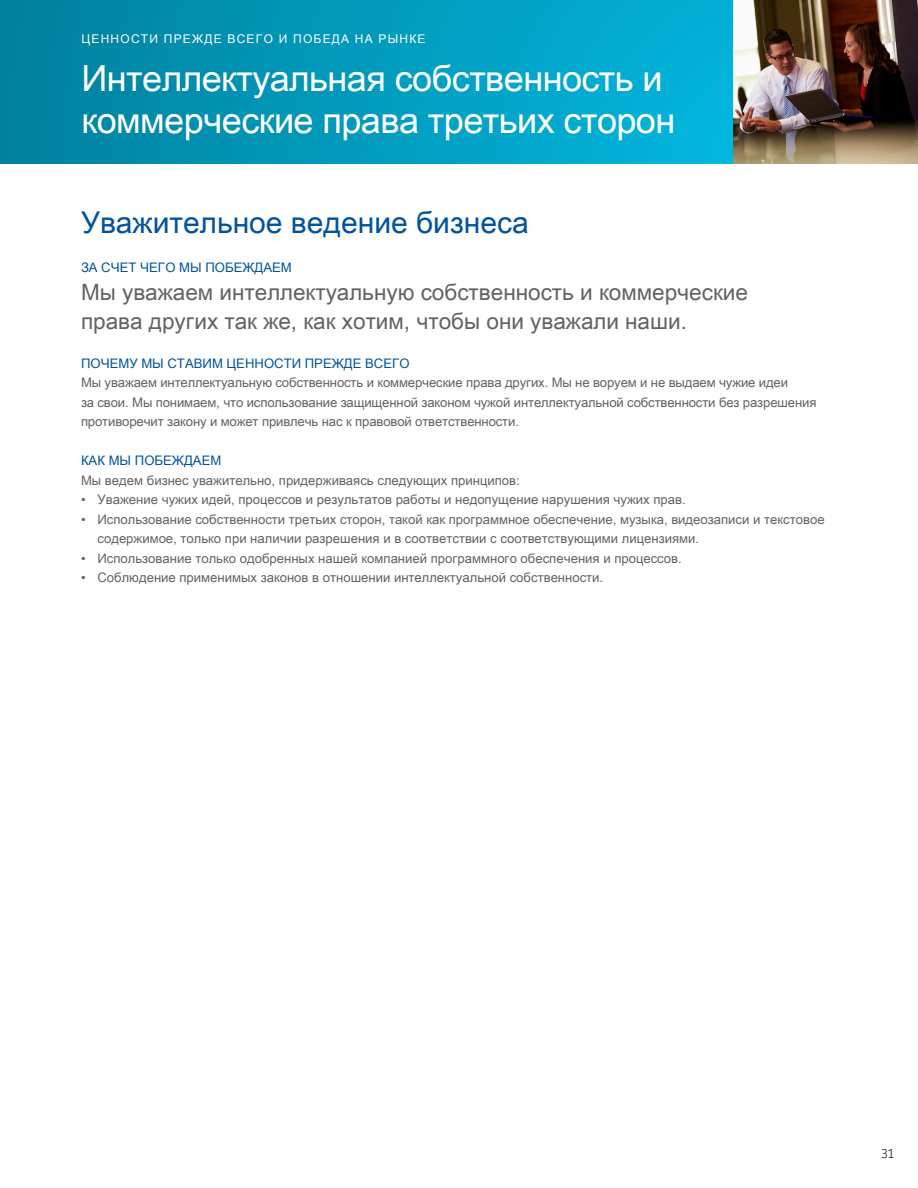
<style>
.page{position:relative;width:918px;height:1188px;background:#fff}
.page>*{position:absolute;margin:0;border:0;box-sizing:border-box;transform-origin:0 0}
.Section_Headline{font:36px/42px "Arial Unicode MS";letter-spacing:-.015em;color:#fff}
.Section_Headline_-_B{font:30px "Arial Unicode MS";color:#01539e}
.How_We_Win_Body{font:22.5px/28.5px "Arial Unicode MS";color:#636366}
.t1{font:13.5px "Maurea Light Lf";color:#231f20}
.Body{font:13.2px/19.5px "Arial Unicode MS";color:#636366}
.Section_Subhead{font:13.2px "Arial Unicode MS";color:#01539e}
.Section_Descriptor{font:12px "Arial Unicode MS";letter-spacing:.1em;color:#fff}
</style>
<div class="page">
<div style="left:0;top:0;width:758px;height:163px;background:linear-gradient(to right,#01819d,#02b6de)"></div>
<img style="left:734px;top:0;width:184px;height:163px">
<p class="Section_Descriptor" style="left:82px;top:30px;width:346px">ЦЕННОСТИ ПРЕЖДЕ ВСЕГО И ПОБЕДА НА РЫНКЕ</p>
<p class="Section_Headline" style="left:82px;top:57px;width:595px">Интеллектуальная собственность и коммерческие права третьих сторон</p>
<p class="Section_Headline_-_B" style="left:81px;top:200px;width:449px">Уважительное ведение бизнеса</p>
<p class="Section_Subhead" style="left:81px;top:258px;width:212px">ЗА СЧЕТ ЧЕГО МЫ ПОБЕЖДАЕМ</p>
<p class="How_We_Win_Body" style="left:81px;top:278px;width:668px">Мы уважаем интеллектуальную собственность и коммерческие права других так же, как хотим, чтобы они уважали наши.</p>
<p class="Section_Subhead" style="left:81px;top:354px;width:330px">ПОЧЕМУ МЫ СТАВИМ ЦЕННОСТИ ПРЕЖДЕ ВСЕГО</p>
<p class="Body" style="left:81px;top:373px;width:737px">Мы уважаем интеллектуальную собственность и коммерческие права других. Мы не воруем и не выдаем чужие идеи<br>за свои. Мы понимаем, что использование защищенной законом чужой интеллектуальной собственности без разрешения противоречит закону и может привлечь нас к правовой ответственности.</p>
<p class="Section_Subhead" style="left:81px;top:451px;width:142px">КАК МЫ ПОБЕЖДАЕМ</p>
<p class="Body" style="left:81px;top:470px;width:440px">Мы ведем бизнес уважительно, придерживаясь следующих принципов:</p>
<p class="Body" style="left:81px;top:490px;width:604px">• Уважение чужих идей, процессов и результатов работы и недопущение нарушения чужих прав.</p>
<p class="Body" style="left:98px;top:509px;width:729px;text-indent:-16px">• Использование собственности третьих сторон, такой как программное обеспечение, музыка, видеозаписи и текстовое содержимое, только при наличии разрешения и в соответствии с соответствующими лицензиями.</p>
<p class="Body" style="left:81px;top:548px;width:600px">• Использование только одобренных нашей компанией программного обеспечения и процессов.</p>
<p class="Body" style="left:81px;top:568px;width:521px">• Соблюдение применимых законов в отношении интеллектуальной собственности.</p>
<p class="t1" style="left:881px;top:1145px;width:14px">31</p>
</div>
